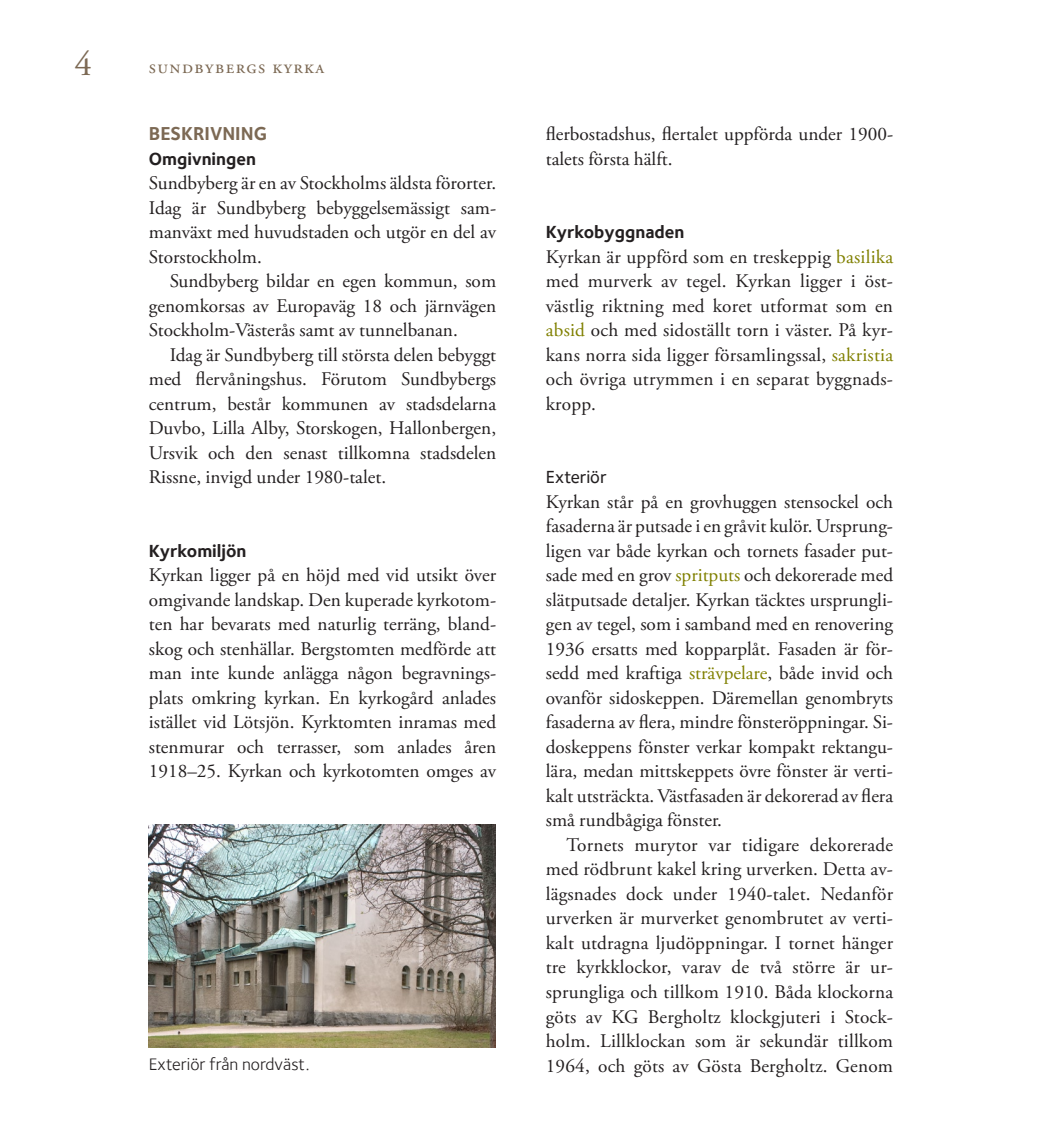
<style>
.page{position:relative;width:1042px;height:1141px;background:#fff}
.page>*{position:absolute;margin:0;border:0;box-sizing:border-box;transform-origin:0 0}
.Bröd_utan_indrag{font:35px "Adobe Garamond Pro";color:#7c6954}
.Bröd_utan_indrag-2{font:19.25px/24.5px "Adobe Garamond Pro";color:#231f20;text-align:justify}
.Bröd_med_indrag{font:19.25px/24.5px "Adobe Garamond Pro";color:#231f20;text-align:justify}
.Bröd_utan_indrag-3{font:19.25px "Adobe Garamond Pro";letter-spacing:.075em;color:#7c6954}
.Rubrik_2_VERSALER_FÄ{font:700 19.25px "Foundry Sterling";color:#7c6954}
.Rubrik_3_gemena_svar{font:700 18.03px "Foundry Sterling";color:#231f20}
.Rubrik_4_gemena_svar{font:500 18.03px "Foundry Sterling";color:#231f20}
.Bildtext{font:17.5px "Foundry Sterling";color:#231f20}
.s1{color:#808000}
</style>
<div class="page">
<img style="left:149px;top:824px;width:347px;height:224px">
<p class="Bröd_utan_indrag" style="left:74px;top:43px;width:19px">4</p>
<p class="Bröd_utan_indrag-3" style="left:149px;top:56px;width:177px">sundbybergs kyrka</p>
<p class="Rubrik_2_VERSALER_FÄ" style="left:149px;top:122px;width:120px">BESKRIVNING</p>
<p class="Rubrik_3_gemena_svar" style="left:149px;top:148px;width:109px">Omgivningen</p>
<p class="Bröd_utan_indrag-2" style="left:149px;top:172px;width:349px">Sundbyberg är en av Stockholms äldsta förorter.<br>Idag är Sundbyberg bebyggelsemässigt sam&shy;manväxt med huvudstaden och utgör en del av Storstockholm.</p>
<p class="Bröd_med_indrag" style="left:149px;top:270px;width:349px;text-indent:21px">Sundbyberg bildar en egen kommun, som genomkorsas av Europaväg 18 och järnvägen Stockholm-Västerås samt av tunnelbanan.</p>
<p class="Bröd_med_indrag" style="left:149px;top:343px;width:349px;text-indent:21px">Idag är Sundbyberg till största delen bebyggt med flervåningshus. Förutom Sundbybergs centrum, består kommunen av stadsdelarna Duvbo, Lilla Alby, Storskogen, Hallonbergen, Ursvik och den senast tillkomna stadsdelen Rissne, invigd under 1980-talet.</p>
<p class="Rubrik_3_gemena_svar" style="left:149px;top:540px;width:99px">Kyrkomiljön</p>
<p class="Bröd_utan_indrag-2" style="left:149px;top:564px;width:349px">Kyrkan ligger på en höjd med vid utsikt över omgivande landskap. Den kuperade kyrkotom&shy;ten har bevarats med naturlig terräng, bland&shy;skog och stenhällar. Bergstomten medförde att man inte kunde anlägga någon begravnings&shy;plats omkring kyrkan. En kyrkogård anlades istället vid Lötsjön. Kyrktomten inramas med stenmurar och terrasser, som anlades åren 1918–25. Kyrkan och kyrkotomten omges av</p>
<p class="Bröd_utan_indrag-2" style="left:546px;top:123px;width:349px">flerbostadshus, flertalet uppförda under 1900- talets första hälft.</p>
<p class="Rubrik_3_gemena_svar" style="left:546px;top:222px;width:140px">Kyrkobyggnaden</p>
<p class="Bröd_utan_indrag-2" style="left:546px;top:245px;width:349px">Kyrkan är uppförd som en treskeppig <span class="s1">basilika </span>med murverk av tegel. Kyrkan ligger i öst&shy;västlig riktning med koret utformat som en <span class="s1">absid</span> och med sidoställt torn i väster. På kyr&shy;kans norra sida ligger församlingssal, <span class="s1">sakristia </span>och övriga utrymmen i en separat byggnads&shy;kropp.</p>
<p class="Rubrik_4_gemena_svar" style="left:546px;top:467px;width:63px">Exteriör</p>
<p class="Bröd_utan_indrag-2" style="left:546px;top:490px;width:349px">Kyrkan står på en grovhuggen stensockel och fasaderna är putsade i en gråvit kulör. Ursprung&shy;ligen var både kyrkan och tornets fasader put&shy;sade med en grov <span class="s1">spritputs</span> och dekorerade med slätputsade detaljer. Kyrkan täcktes ursprungli&shy;gen av tegel, som i samband med en renovering 1936 ersatts med kopparplåt. Fasaden är för&shy;sedd med kraftiga <span class="s1">strävpelare</span>, både invid och ovanför sidoskeppen. Däremellan genombryts fasaderna av flera, mindre fönsteröppningar. Si&shy;doskeppens fönster verkar kompakt rektangu&shy;lära, medan mittskeppets övre fönster är verti&shy;kalt utsträckta. Västfasaden är dekorerad av flera små rundbågiga fönster.</p>
<p class="Bröd_med_indrag" style="left:546px;top:833px;width:349px;text-indent:21px">Tornets murytor var tidigare dekorerade med rödbrunt kakel kring urverken. Detta av&shy;lägsnades dock under 1940-talet. Nedanför urverken är murverket genombrutet av verti&shy;kalt utdragna ljudöppningar. I tornet hänger tre kyrkklockor, varav de två större är ur&shy;sprungliga och tillkom 1910. Båda klockorna göts av KG Bergholtz klockgjuteri i Stock&shy;holm. Lillklockan som är sekundär tillkom</p>
<p class="Bildtext" style="left:149px;top:1054px;width:162px">Exteriör från nordväst.</p>
<p class="Bröd_med_indrag" style="left:546px;top:1054px;width:349px">1964, och göts av Gösta Bergholtz. Genom</p>
</div>
